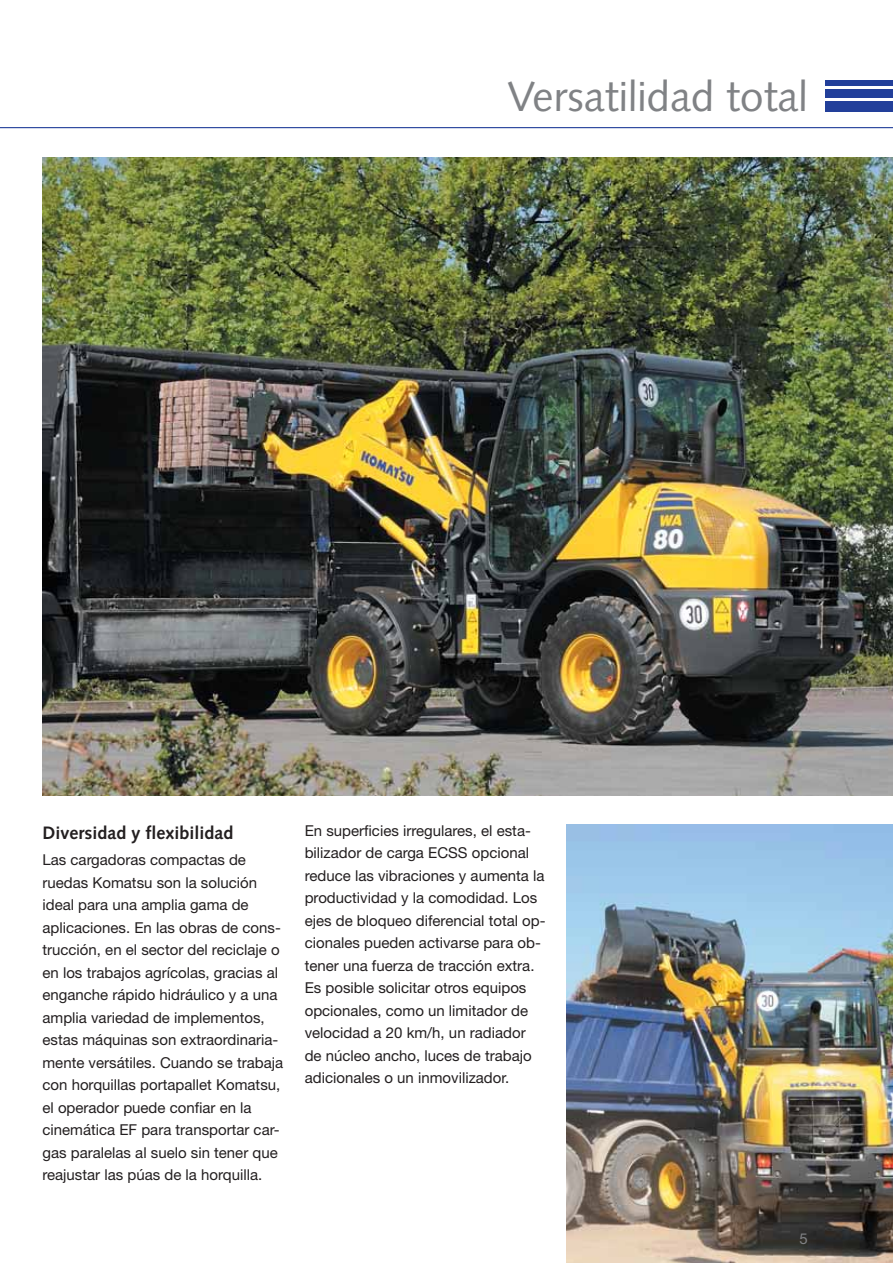
<style>
.page{position:relative;width:893px;height:1263px;background:#fff}
.page>*{position:absolute;margin:0;border:0;box-sizing:border-box;transform-origin:0 0}
.t1{font:42px "Syntax LTCE";color:#808285}
.t2{font:700 18px "Syntax LTCE";color:#231f20}
.t3{font:15px/22.5px "Helvetica Neue LT Pro";color:#231f20}
.t4{font:15px "Helvetica Neue LT Pro";color:#808285}
</style>
<div class="page">
<img style="left:567px;top:825px;width:326px;height:438px">
<hr style="left:0;top:127px;width:893px;height:1px;background:#223f9a">
<div style="left:825px;top:101px;width:68px;height:10px;background:#223f9a"></div>
<div style="left:825px;top:89px;width:68px;height:8px;background:#223f9a"></div>
<div style="left:825px;top:80px;width:68px;height:5px;background:#223f9a"></div>
<img style="left:42px;top:157px;width:851px;height:638px">
<h1 class="t1" style="left:507px;top:77px;width:302px">Versatilidad total</h1>
<p class="t2" style="left:42px;top:824px;width:193px">Diversidad y flexibilidad</p>
<p class="t3" style="left:42px;top:851px;width:242px">Las cargadoras compactas de ruedas Komatsu son la solución ideal para una amplia gama de aplicaciones. En las obras de cons&shy;trucción, en el sector del reciclaje o en los trabajos agrícolas, gracias al enganche rápido hidráulico y a una amplia variedad de implementos, estas máquinas son extraordinaria&shy;mente versátiles. Cuando se trabaja con horquillas portapallet Komatsu, el operador puede confiar en la cinemática EF para transportar car&shy;gas paralelas al suelo sin tener que reajustar las púas de la horquilla.</p>
<p class="t3" style="left:305px;top:821px;width:242px">En superficies irregulares, el esta&shy;bilizador de carga ECSS opcional reduce las vibraciones y aumenta la productividad y la comodidad. Los ejes de bloqueo diferencial total op&shy;cionales pueden activarse para ob&shy;tener una fuerza de tracción extra.<br>Es posible solicitar otros equipos opcionales, como un limitador de velocidad a 20 km/h, un radiador de núcleo ancho, luces de trabajo adicionales o un inmovilizador.</p>
<p class="t4" style="left:799px;top:1233px;width:10px">5</p>
</div>
